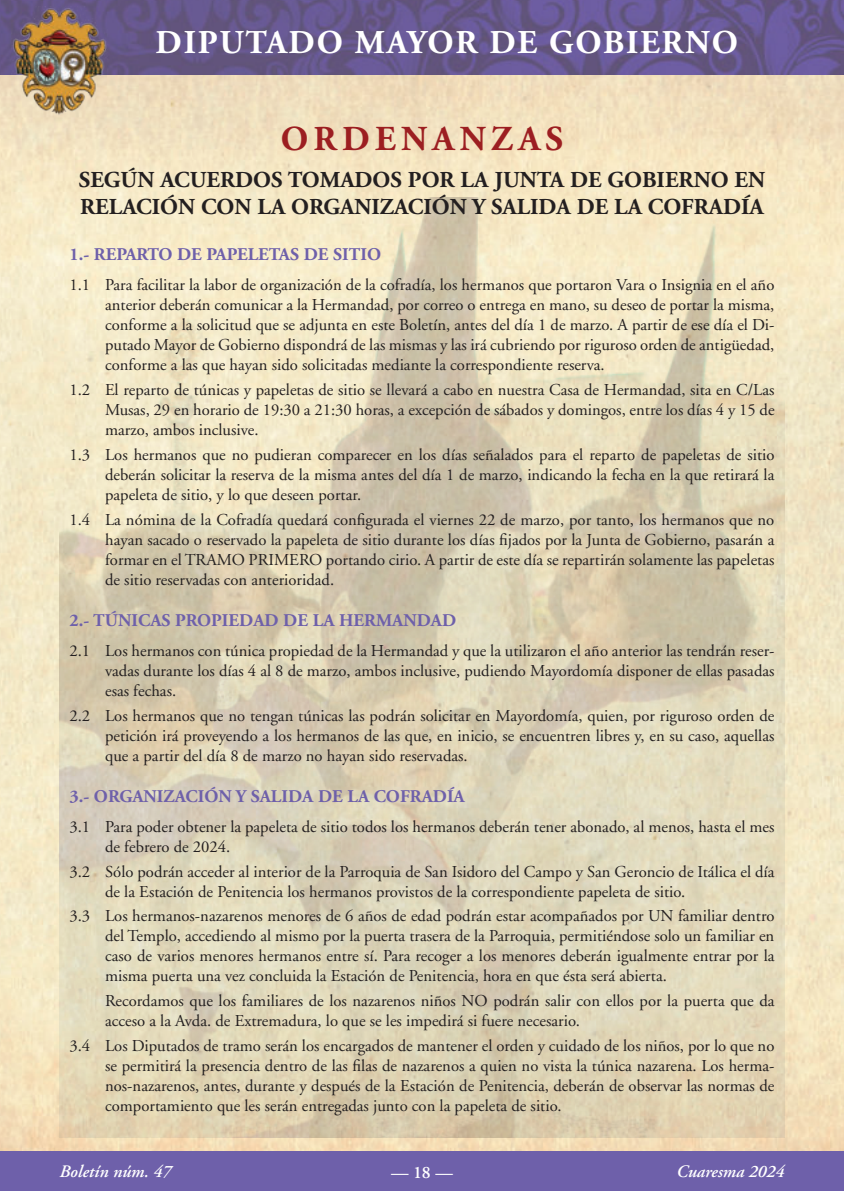
<style>
.page{position:relative;width:844px;height:1191px;background:#fff}
.page>*{position:absolute;margin:0;border:0;box-sizing:border-box;transform-origin:0 0}
.t1{font:700 35px "Adobe Garamond";letter-spacing:.15em;color:#9c1e21}
.t2{font:700 33.25px "Adobe Garamond";letter-spacing:.05em;color:#fff}
.t3{font:700 22.75px/27.3px "Adobe Garamond";color:#231f20}
.t4{font:700 17.85px "Adobe Garamond";color:#6e60aa}
.t5{font:italic 600 17.5px "Adobe Garamond";color:#fff}
.t6{font:600 17.5px "Adobe Garamond";color:#fff}
.t7{font:16.62px/19.9px "Adobe Garamond";color:#231f20;text-align:justify}
</style>
<div class="page">
<img style="left:0;top:74px;width:843px;height:1077px">
<img style="left:0;top:0;width:843px;height:74px">
<div style="left:0;top:1151px;width:843px;height:40px;background:#6e60aa"></div>
<img style="left:12px;top:6px;width:95px;height:110px">
<img style="left:60px;top:198px;width:724px;height:939px">
<h2 class="t2" style="left:156px;top:24px;width:583px">DIPUTADO MAYOR DE GOBIERNO</h2>
<h1 class="t1" style="left:281px;top:120px;width:284px">ORDENANZAS</h1>
<h3 class="t3" style="left:79px;top:166px;width:687px">SEGÚN ACUERDOS TOMADOS POR LA JUNTA DE GOBIERNO EN<br>RELACIÓN CON LA ORGANIZACIÓN Y SALIDA DE LA COFRADÍA</h3>
<p class="t4" style="left:69px;top:245px;width:313px">1.- REPARTO DE PAPELETAS DE SITIO</p>
<p class="t7" style="left:105px;top:275px;width:670px;text-indent:-36px">1.1 Para facilitar la labor de organización de la cofradía, los hermanos que portaron Vara o Insignia en el año anterior deberán comunicar a la Hermandad, por correo o entrega en mano, su deseo de portar la misma, conforme a la solicitud que se adjunta en este Boletín, antes del día 1 de marzo. A partir de ese día el Di&shy;putado Mayor de Gobierno dispondrá de las mismas y las irá cubriendo por riguroso orden de antigüedad, conforme a las que hayan sido solicitadas mediante la correspondiente reserva.</p>
<p class="t7" style="left:105px;top:380px;width:670px;text-indent:-36px">1.2 El reparto de túnicas y papeletas de sitio se llevará a cabo en nuestra Casa de Hermandad, sita en C/Las Musas, 29 en horario de 19:30 a 21:30 horas, a excepción de sábados y domingos, entre los días 4 y 15 de marzo, ambos inclusive.</p>
<p class="t7" style="left:105px;top:445px;width:670px;text-indent:-36px">1.3 Los hermanos que no pudieran comparecer en los días señalados para el reparto de papeletas de sitio deberán solicitar la reserva de la misma antes del día 1 de marzo, indicando la fecha en la que retirará la papeleta de sitio, y lo que deseen portar.</p>
<p class="t7" style="left:105px;top:510px;width:670px;text-indent:-36px">1.4 La nómina de la Cofradía quedará configurada el viernes 22 de marzo, por tanto, los hermanos que no hayan sacado o reservado la papeleta de sitio durante los días fijados por la Junta de Gobierno, pasarán a formar en el TRAMO PRIMERO portando cirio. A partir de este día se repartirán solamente las papeletas de sitio reservadas con anterioridad.</p>
<p class="t4" style="left:69px;top:610px;width:388px">2.- TÚNICAS PROPIEDAD DE LA HERMANDAD</p>
<p class="t7" style="left:105px;top:641px;width:670px;text-indent:-36px">2.1 Los hermanos con túnica propiedad de la Hermandad y que la utilizaron el año anterior las tendrán reser&shy;vadas durante los días 4 al 8 de marzo, ambos inclusive, pudiendo Mayordomía disponer de ellas pasadas esas fechas.</p>
<p class="t7" style="left:105px;top:706px;width:670px;text-indent:-36px">2.2 Los hermanos que no tengan túnicas las podrán solicitar en Mayordomía, quien, por riguroso orden de petición irá proveyendo a los hermanos de las que, en inicio, se encuentren libres y, en su caso, aquellas que a partir del día 8 de marzo no hayan sido reservadas.</p>
<p class="t4" style="left:69px;top:786px;width:396px">3.- ORGANIZACIÓN Y SALIDA DE LA COFRADÍA</p>
<p class="t7" style="left:105px;top:817px;width:670px;text-indent:-36px">3.1 Para poder obtener la papeleta de sitio todos los hermanos deberán tener abonado, al menos, hasta el mes de febrero de 2024.</p>
<p class="t7" style="left:105px;top:861px;width:670px;text-indent:-36px">3.2 Sólo podrán acceder al interior de la Parroquia de San Isidoro del Campo y San Geroncio de Itálica el día de la Estación de Penitencia los hermanos provistos de la correspondiente papeleta de sitio.</p>
<p class="t7" style="left:105px;top:906px;width:670px;text-indent:-36px">3.3 Los hermanos-nazarenos menores de 6 años de edad podrán estar acompañados por UN familiar dentro del Templo, accediendo al mismo por la puerta trasera de la Parroquia, permitiéndose solo un familiar en caso de varios menores hermanos entre sí. Para recoger a los menores deberán igualmente entrar por la misma puerta una vez concluida la Estación de Penitencia, hora en que ésta será abierta.</p>
<p class="t7" style="left:105px;top:991px;width:670px">Recordamos que los familiares de los nazarenos niños NO podrán salir con ellos por la puerta que da acceso a la Avda. de Extremadura, lo que se les impedirá si fuere necesario.</p>
<p class="t7" style="left:105px;top:1036px;width:670px;text-indent:-36px">3.4 Los Diputados de tramo serán los encargados de mantener el orden y cuidado de los niños, por lo que no se permitirá la presencia dentro de las filas de nazarenos a quien no vista la túnica nazarena. Los herma&shy;nos-nazarenos, antes, durante y después de la Estación de Penitencia, deberán de observar las normas de comportamiento que les serán entregadas junto con la papeleta de sitio.</p>
<p class="t5" style="left:60px;top:1161px;width:113px">Boletín núm. 47</p>
<p class="t5" style="left:676px;top:1161px;width:109px">Cuaresma 2024</p>
<p class="t6" style="left:391px;top:1165px;width:63px">— 18 —</p>
</div>
